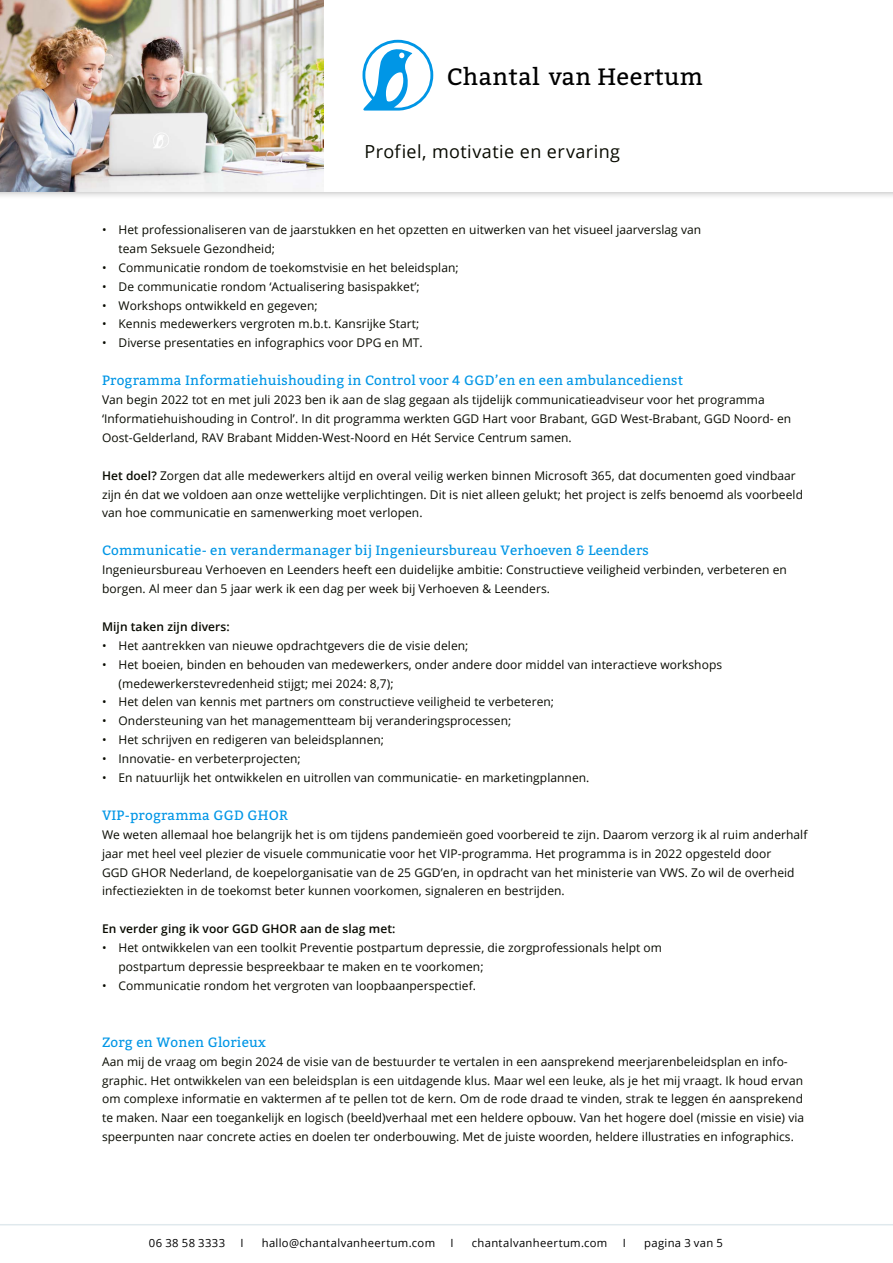
<style>
.page{position:relative;width:893px;height:1263px;background:#fff}
.page>*{position:absolute;margin:0;border:0;box-sizing:border-box;transform-origin:0 0}
.t1{font:23.7px "Bitter";letter-spacing:.015em;color:#000}
.t2{font:18px "Open Sans";letter-spacing:.02em;color:#080a00}
.t3{font:13.5px "Bitter";letter-spacing:.015em;color:#0096e6}
.t4{font:12px/18.9px "Open Sans";letter-spacing:.005em;color:#080a00}
.t5{font:600 12px "Open Sans";letter-spacing:.005em;color:#080a00}
.t6{font:11.25px "Open Sans";letter-spacing:.03em;color:#000}
.s1{font-weight:600}
</style>
<div class="page">
<div style="left:0;top:0;width:893px;height:200px;background:#000;opacity:.35"></div>
<div style="left:0;top:0;width:893px;height:191px;background:#fff"></div>
<img style="left:0;top:0;width:323px;height:191px">
<svg style="left:362px;top:40px;width:71px;height:71px"></svg>
<hr style="left:0;top:1224px;width:893px;height:1px;background:#e0e9ed">
<p class="t1" style="left:447px;top:61px;width:258px">Chantal van Heertum</p>
<p class="t2" style="left:365px;top:139px;width:257px">Profiel, motivatie en ervaring</p>
<p class="t4" style="left:119px;top:220px;width:584px;text-indent:-16px">• Het professionaliseren van de jaarstukken en het opzetten en uitwerken van het visueel jaarverslag van team Seksuele Gezondheid;</p>
<p class="t4" style="left:102px;top:258px;width:358px">• Communicatie rondom de toekomstvisie en het beleidsplan;</p>
<p class="t4" style="left:102px;top:276px;width:319px">• De communicatie rondom ‘Actualisering basispakket’;</p>
<p class="t4" style="left:102px;top:295px;width:217px">• Workshops ontwikkeld en gegeven;</p>
<p class="t4" style="left:102px;top:314px;width:319px">• Kennis medewerkers vergroten m.b.t. Kansrijke Start;</p>
<p class="t4" style="left:102px;top:333px;width:322px">• Diverse presentaties en infographics voor DPG en MT.</p>
<p class="t3" style="left:102px;top:372px;width:583px">Programma Informatiehuishouding in Control voor 4 GGD’en en een ambulancedienst</p>
<p class="t4" style="left:102px;top:390px;width:691px">Van begin 2022 tot en met juli 2023 ben ik aan de slag gegaan als tijdelijk communicatieadviseur voor het programma ‘Informatiehuishouding in Control’. In dit programma werkten GGD Hart voor Brabant, GGD West-Brabant, GGD Noord- en<br>Oost-Gelderland, RAV Brabant Midden-West-Noord en Hét Service Centrum samen.</p>
<p class="t4" style="left:102px;top:465px;width:702px"><span class="s1">Het doel?</span> Zorgen dat alle medewerkers altijd en overal veilig werken binnen Microsoft 365, dat documenten goed vindbaar zijn én dat we voldoen aan onze wettelijke verplichtingen. Dit is niet alleen gelukt; het project is zelfs benoemd als voorbeeld van hoe communicatie en samenwerking moet verlopen.</p>
<p class="t3" style="left:102px;top:542px;width:548px">Communicatie- en verandermanager bij Ingenieursbureau Verhoeven &amp; Leenders</p>
<p class="t4" style="left:102px;top:560px;width:686px">Ingenieursbureau Verhoeven en Leenders heeft een duidelijke ambitie: Constructieve veiligheid verbinden, verbeteren en borgen. Al meer dan 5 jaar werk ik een dag per week bij Verhoeven &amp; Leenders.</p>
<p class="t5" style="left:102px;top:618px;width:129px">Mijn taken zijn divers:</p>
<p class="t4" style="left:102px;top:636px;width:368px">• Het aantrekken van nieuwe opdrachtgevers die de visie delen;</p>
<p class="t4" style="left:119px;top:654px;width:605px;text-indent:-16px">• Het boeien, binden en behouden van medewerkers, onder andere door middel van interactieve workshops (medewerkerstevredenheid stijgt; mei 2024: 8,7);</p>
<p class="t4" style="left:102px;top:692px;width:454px">• Het delen van kennis met partners om constructieve veiligheid te verbeteren;</p>
<p class="t4" style="left:102px;top:711px;width:411px">• Ondersteuning van het managementteam bij veranderingsprocessen;</p>
<p class="t4" style="left:102px;top:730px;width:284px">• Het schrijven en redigeren van beleidsplannen;</p>
<p class="t4" style="left:102px;top:749px;width:200px">• Innovatie- en verbeterprojecten;</p>
<p class="t4" style="left:102px;top:768px;width:489px">• En natuurlijk het ontwikkelen en uitrollen van communicatie- en marketingplannen.</p>
<p class="t3" style="left:102px;top:806px;width:187px">VIP-programma GGD GHOR</p>
<p class="t4" style="left:102px;top:825px;width:707px">We weten allemaal hoe belangrijk het is om tijdens pandemieën goed voorbereid te zijn. Daarom verzorg ik al ruim anderhalf jaar met heel veel plezier de visuele communicatie voor het VIP-programma. Het programma is in 2022 opgesteld door<br>GGD GHOR Nederland, de koepelorganisatie van de 25 GGD’en, in opdracht van het ministerie van VWS. Zo wil de overheid infectieziekten in de toekomst beter kunnen voorkomen, signaleren en bestrijden.</p>
<p class="t5" style="left:102px;top:921px;width:295px">En verder ging ik voor GGD GHOR aan de slag met:</p>
<p class="t4" style="left:119px;top:938px;width:545px;text-indent:-16px">• Het ontwikkelen van een toolkit Preventie postpartum depressie, die zorgprofessionals helpt om postpartum depressie bespreekbaar te maken en te voorkomen;</p>
<p class="t4" style="left:102px;top:976px;width:375px">• Communicatie rondom het vergroten van loopbaanperspectief.</p>
<p class="t3" style="left:102px;top:1033px;width:165px">Zorg en Wonen Glorieux</p>
<p class="t4" style="left:102px;top:1051px;width:704px">Aan mij de vraag om begin 2024 de visie van de bestuurder te vertalen in een aansprekend meerjarenbeleidsplan en info&shy;graphic. Het ontwikkelen van een beleidsplan is een uitdagende klus. Maar wel een leuke, als je het mij vraagt. Ik houd ervan om complexe informatie en vaktermen af te pellen tot de kern. Om de rode draad te vinden, strak te leggen én aansprekend te maken. Naar een toegankelijk en logisch (beeld)verhaal met een heldere opbouw. Van het hogere doel (missie en visie) via speerpunten naar concrete acties en doelen ter onderbouwing. Met de juiste woorden, heldere illustraties en infographics.</p>
<p class="t6" style="left:149px;top:1235px;width:78px">06 38 58 3333</p>
<p class="t6" style="left:240px;top:1235px;width:5px">I</p>
<p class="t6" style="left:262px;top:1235px;width:175px">hallo@chantalvanheertum.com</p>
<p class="t6" style="left:450px;top:1235px;width:5px">I</p>
<p class="t6" style="left:472px;top:1235px;width:137px">chantalvanheertum.com</p>
<p class="t6" style="left:623px;top:1235px;width:5px">I</p>
<p class="t6" style="left:644px;top:1235px;width:80px">pagina 3 van 5</p>
</div>
